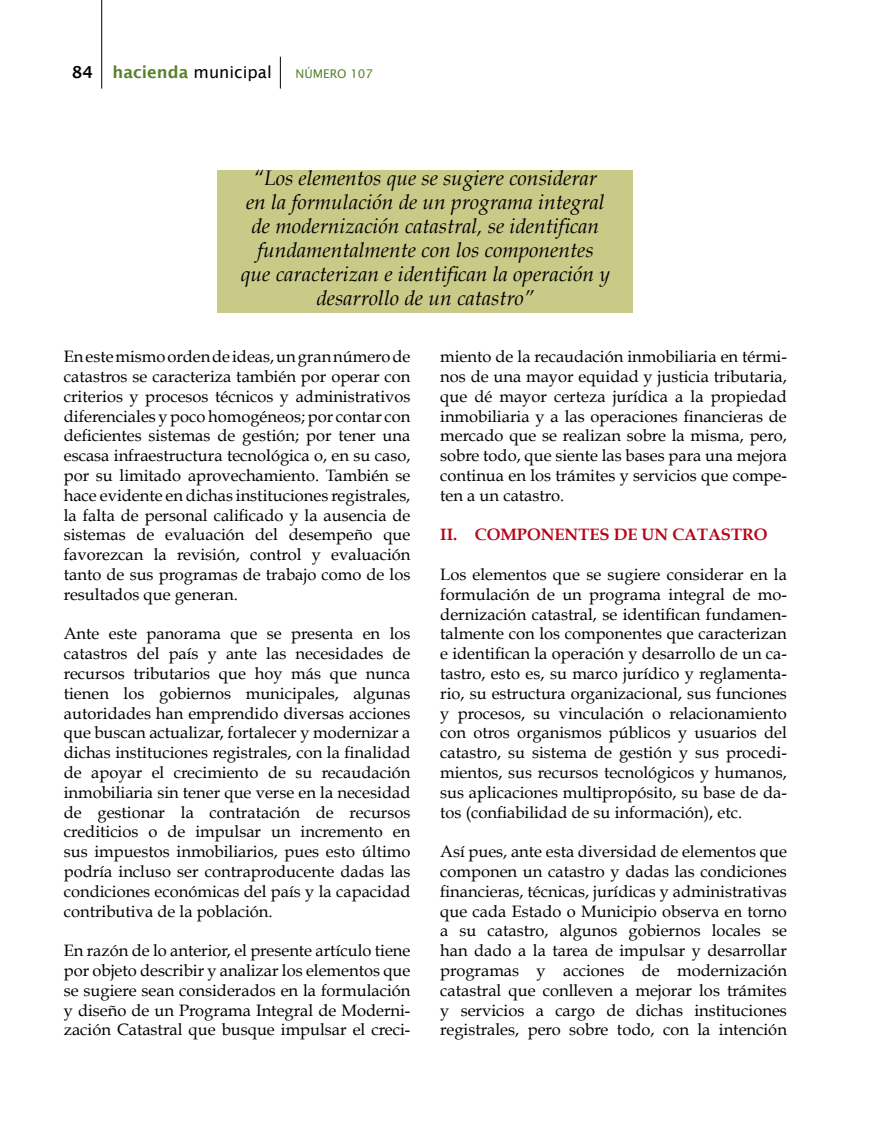
<style>
.page{position:relative;width:872px;height:1127px;background:#fff}
.page>*{position:absolute;margin:0;border:0;box-sizing:border-box;transform-origin:0 0}
.t1{font:italic 21px/24px "Book Antiqua";color:#000;text-align:center}
.t2{font:16.5px/19.8px "Book Antiqua";color:#000;text-align:justify}
.t3{font:700 16.5px "Book Antiqua";color:#b7061a}
.t4{font:16.5px "Lucida Sans";color:#000}
.t5{font:12px "Lucida Sans";color:#568128}
.s1{font-weight:600}
.s2{font-weight:600;color:#568128}
</style>
<div class="page">
<hr style="left:101px;top:0;width:1px;height:89px;background:#000">
<hr style="left:280px;top:57px;width:1px;height:32px;background:#000">
<div style="left:217px;top:170px;width:416px;height:143px;background:#caca88"></div>
<p class="t4" style="left:72px;top:62px;width:201px"><span class="s1">84</span> <span class="s2">hacienda</span> municipal</p>
<p class="t5" style="left:296px;top:67px;width:79px">NÚMERO 107</p>
<p class="t1" style="left:241px;top:166px;width:370px">“Los elementos que se sugiere considerar<br>en la formulación de un programa integral de modernización catastral, se identifican fundamentalmente con los componentes que caracterizan e identifican la operación y desarrollo de un catastro”</p>
<p class="t2" style="left:64px;top:347px;width:348px">En este mismo orden de ideas, un gran número de catastros se caracteriza también por operar con criterios y procesos técnicos y administrativos diferenciales y poco homogéneos; por contar con deficientes sistemas de gestión; por tener una escasa infraestructura tecnológica o, en su caso, por su limitado aprovechamiento. También se hace evidente en dichas instituciones registrales, la falta de personal calificado y la ausencia de sistemas de evaluación del desempeño que favorezcan la revisión, control y evaluación tanto de sus programas de trabajo como de los resultados que generan.</p>
<p class="t2" style="left:64px;top:624px;width:348px">Ante este panorama que se presenta en los catastros del país y ante las necesidades de recursos tributarios que hoy más que nunca tienen los gobiernos municipales, algunas autoridades han emprendido diversas acciones que buscan actualizar, fortalecer y modernizar a dichas instituciones registrales, con la finalidad de apoyar el crecimiento de su recaudación inmobiliaria sin tener que verse en la necesidad de gestionar la contratación de recursos crediticios o de impulsar un incremento en sus impuestos inmobiliarios, pues esto último podría incluso ser contraproducente dadas las condiciones económicas del país y la capacidad contributiva de la población.</p>
<p class="t2" style="left:64px;top:941px;width:348px">En razón de lo anterior, el presente artículo tiene por objeto describir y analizar los elementos que se sugiere sean considerados en la formulación y diseño de un Programa Integral de Moderni&shy;zación Catastral que busque impulsar el creci-</p>
<p class="t2" style="left:440px;top:347px;width:348px">miento de la recaudación inmobiliaria en térmi&shy;nos de una mayor equidad y justicia tributaria, que dé mayor certeza jurídica a la propiedad inmobiliaria y a las operaciones financieras de mercado que se realizan sobre la misma, pero, sobre todo, que siente las bases para una mejora continua en los trámites y servicios que compe&shy;ten a un catastro.</p>
<p class="t3" style="left:440px;top:525px;width:60px">II. COMPONENTES</p>
<p class="t3" style="left:613px;top:525px;width:84px">DE UN CATASTRO</p>
<p class="t2" style="left:440px;top:564px;width:348px">Los elementos que se sugiere considerar en la formulación de un programa integral de mo&shy;dernización catastral, se identifican fundamen&shy;talmente con los componentes que caracterizan e identifican la operación y desarrollo de un ca&shy;tastro, esto es, su marco jurídico y reglamenta&shy;rio, su estructura organizacional, sus funciones y procesos, su vinculación o relacionamiento con otros organismos públicos y usuarios del catastro, su sistema de gestión y sus procedi&shy;mientos, sus recursos tecnológicos y humanos, sus aplicaciones multipropósito, su base de da&shy;tos (confiabilidad de su información), etc.</p>
<p class="t2" style="left:440px;top:842px;width:348px">Así pues, ante esta diversidad de elementos que componen un catastro y dadas las condiciones financieras, técnicas, jurídicas y administrativas que cada Estado o Municipio observa en torno a su catastro, algunos gobiernos locales se han dado a la tarea de impulsar y desarrollar programas y acciones de modernización catastral que conlleven a mejorar los trámites y servicios a cargo de dichas instituciones registrales, pero sobre todo, con la intención</p>
</div>
